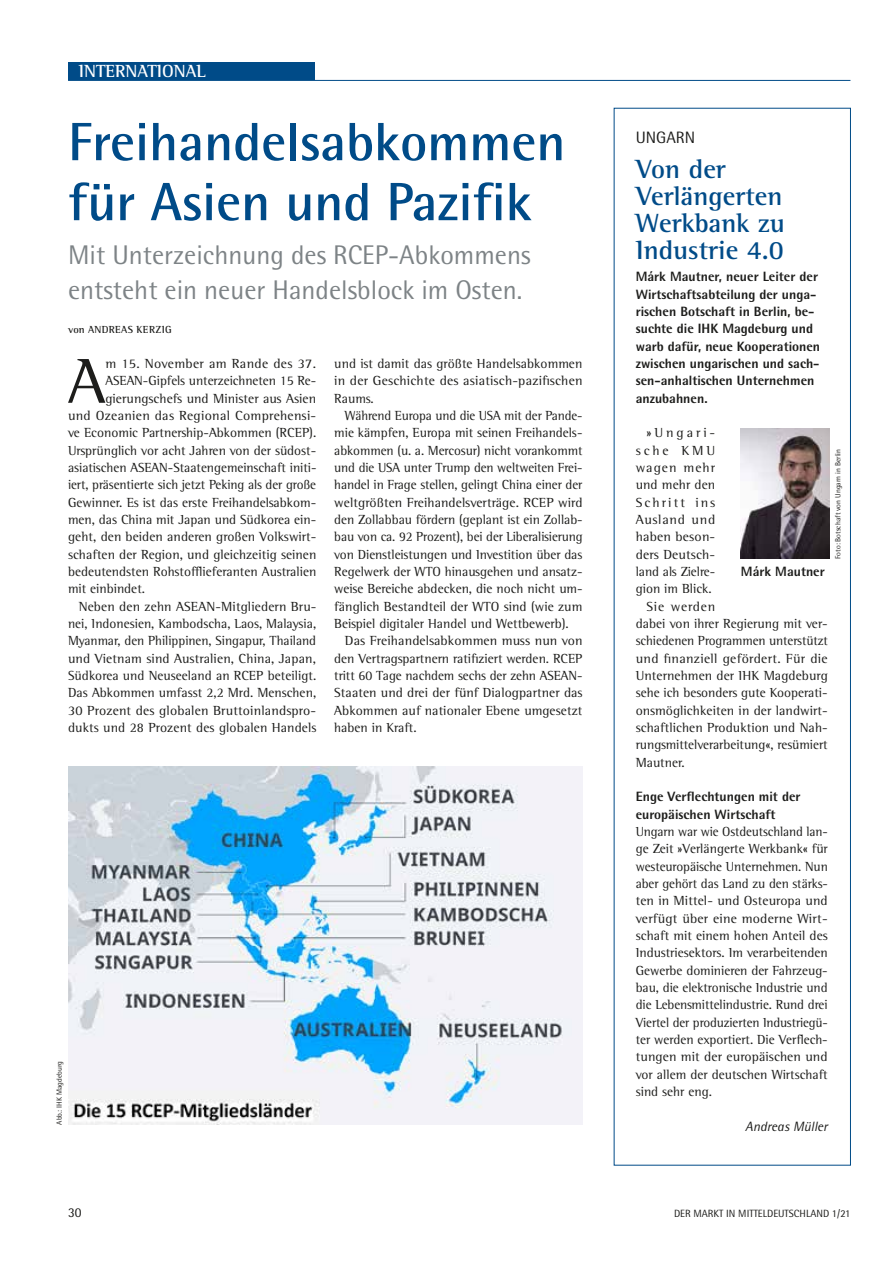
<style>
.page{position:relative;width:893px;height:1263px;background:#fff}
.page>*{position:absolute;margin:0;border:0;box-sizing:border-box;transform-origin:0 0}
.t1{font:64.95px "Rotis Semi Serif Pro";color:#1d1d1b}
.t2{font:700 54px/60px "Rotis Semi Sans Pro";color:#004b88}
.t3{font:27px/34.7px "Rotis Semi Sans Pro";color:#7d8386}
.t4{font:700 27px/27px "Rotis Semi Serif Pro";color:#004b88}
.t5{font:700 18px "Rotis Semi Serif Pro";color:#fff}
.t6{font:16.5px "Rotis Semi Sans Pro";color:#1d1d1b}
.t7{font:13.5px/17.4px "Rotis Semi Serif Pro";color:#1d1d1b;text-align:justify}
.t8{font:800 13.5px/17.2px "Rotis Semi Sans Pro";color:#1d1d1b}
.t9{font:13.5px "Rotis Semi Serif Pro";letter-spacing:.025em;color:#1d1d1b}
.t10{font:13.5px "Rotis Semi Serif Pro";letter-spacing:.02em;color:#1d1d1b}
.t11{font:13.5px "Rotis Semi Serif Pro";letter-spacing:.055em;color:#1d1d1b}
.t12{font:italic 13.5px "Rotis Semi Sans Pro";color:#1d1d1b}
.t13{font:13.5px "Rotis Semi Serif Pro";letter-spacing:.15em;color:#1d1d1b}
.t14{font:13.5px "Rotis Semi Serif Pro";letter-spacing:.07em;color:#1d1d1b}
.t15{font:13.5px "Rotis Semi Sans Pro";color:#1d1d1b}
.t16{font:10.5px "Rotis Semi Sans Pro";color:#1d1d1b}
.t17{font:700 10.5px "Rotis Semi Serif Pro";letter-spacing:.035em;color:#1d1d1b}
.t18{font:7.5px "Rotis Semi Sans Pro";color:#1d1d1b}
</style>
<div class="page">
<div style="left:68px;top:63px;width:247px;height:17px;background:#004b88"></div>
<hr style="left:68px;top:80px;width:782px;height:1px;background:#004b88">
<img style="left:68px;top:767px;width:515px;height:358px">
<div style="left:614px;top:108px;width:237px;height:1057px;border:1px solid #004b88"></div>
<img style="left:741px;top:429px;width:88px;height:130px">
<h3 class="t5" style="left:79px;top:60px;width:129px">INTERNATIONAL</h3>
<h2 class="t2" style="left:68px;top:112px;width:499px">Freihandelsabkommen für Asien und Pazifik</h2>
<h3 class="t3" style="left:68px;top:238px;width:464px">Mit Unterzeichnung des RCEP-Abkommens entsteht ein neuer Handelsblock im Osten.</h3>
<p class="t17" style="left:68px;top:324px;width:105px">von ANDREAS KERZIG</p>
<h1 class="t1" style="left:68px;top:341px;width:39px">A</h1>
<p class="t9" style="left:105px;top:355px;width:212px">m 15. November am Rande des 37.</p>
<p class="t7" style="left:334px;top:355px;width:250px">und ist damit das größte Handelsabkommen in der Geschichte des asiatisch-pazifischen Raums.</p>
<p class="t7" style="left:334px;top:407px;width:250px;text-indent:11px">Während Europa und die USA mit der Pande&shy;mie kämpfen, Europa mit seinen Freihandels&shy;abkommen (u. a. Mercosur) nicht vorankommt und die USA unter Trump den weltweiten Frei&shy;handel in Frage stellen, gelingt China einer der weltgrößten Freihandelsverträge. RCEP wird den Zollabbau fördern (geplant ist ein Zollab&shy;bau von ca. 92 Prozent), bei der Liberalisierung von Dienstleistungen und Investition über das Regelwerk der WTO hinausgehen und ansatz&shy;weise Bereiche abdecken, die noch nicht um&shy;fänglich Bestandteil der WTO sind (wie zum Beispiel digitaler Handel und Wettbewerb).</p>
<p class="t7" style="left:334px;top:632px;width:250px;text-indent:11px">Das Freihandelsabkommen muss nun von den Vertragspartnern ratifiziert werden. RCEP tritt 60 Tage nachdem sechs der zehn ASEAN-Staaten und drei der fünf Dialogpartner das Abkommen auf nationaler Ebene umgesetzt haben in Kraft.</p>
<p class="t7" style="left:105px;top:372px;width:212px">ASEAN-Gipfels unterzeichneten 15 Re-</p>
<p class="t7" style="left:105px;top:390px;width:212px">gierungschefs und Minister aus Asien</p>
<p class="t10" style="left:68px;top:407px;width:250px">und Ozeanien das Regional Comprehensi-</p>
<p class="t7" style="left:68px;top:424px;width:250px">ve Economic Partnership-Abkommen (RCEP).</p>
<p class="t7" style="left:68px;top:441px;width:250px">Ursprünglich vor acht Jahren von der südost-</p>
<p class="t7" style="left:68px;top:459px;width:250px">asiatischen ASEAN-Staatengemeinschaft initi-</p>
<p class="t7" style="left:68px;top:476px;width:250px">iert, präsentierte sich jetzt Peking als der große</p>
<p class="t7" style="left:68px;top:493px;width:250px">Gewinner. Es ist das erste Freihandelsabkom-</p>
<p class="t7" style="left:68px;top:511px;width:250px">men, das China mit Japan und Südkorea ein-</p>
<p class="t7" style="left:68px;top:528px;width:250px">geht, den beiden anderen großen Volkswirt-</p>
<p class="t7" style="left:68px;top:545px;width:250px">schaften der Region, und gleichzeitig seinen</p>
<p class="t7" style="left:68px;top:563px;width:250px">bedeutendsten Rohstofflieferanten Australien</p>
<p class="t7" style="left:68px;top:580px;width:79px">mit einbindet.</p>
<p class="t7" style="left:79px;top:597px;width:239px">Neben den zehn ASEAN-Mitgliedern Bru-</p>
<p class="t7" style="left:68px;top:615px;width:250px">nei, Indonesien, Kambodscha, Laos, Malaysia,</p>
<p class="t7" style="left:68px;top:632px;width:250px">Myanmar, den Philippinen, Singapur, Thailand</p>
<p class="t7" style="left:68px;top:649px;width:250px">und Vietnam sind Australien, China, Japan,</p>
<p class="t7" style="left:68px;top:667px;width:250px">Südkorea und Neuseeland an RCEP beteiligt.</p>
<p class="t7" style="left:68px;top:684px;width:250px">Das Abkommen umfasst 2,2 Mrd. Menschen,</p>
<p class="t7" style="left:68px;top:701px;width:250px">30 Prozent des globalen Bruttoinlandspro-</p>
<p class="t7" style="left:68px;top:719px;width:250px">dukts und 28 Prozent des globalen Handels</p>
<p class="t18" style="left:55px;top:1125px;width:65px;rotate:-90deg">Abb.: IHK Magdeburg</p>
<p class="t6" style="left:636px;top:128px;width:61px">UNGARN</p>
<h3 class="t4" style="left:636px;top:155px;width:151px">Von der<br>Verlängerten<br>Werkbank zu<br>Industrie 4.0</h3>
<p class="t8" style="left:636px;top:268px;width:186px">Márk Mautner, neuer Leiter der<br>Wirtschaftsabteilung der unga&shy;rischen Botschaft in Berlin, be&shy;suchte die IHK Magdeburg und warb dafür, neue Kooperationen zwischen ungarischen und sach&shy;sen-anhaltischen Unternehmen anzubahnen.</p>
<p class="t7" style="left:646px;top:424px;width:70px">»Ungari-</p>
<p class="t7" style="left:636px;top:441px;width:81px">sche KMU</p>
<p class="t14" style="left:636px;top:459px;width:81px">wagen mehr</p>
<p class="t7" style="left:636px;top:476px;width:81px">und mehr den</p>
<p class="t13" style="left:636px;top:494px;width:81px">Schritt ins</p>
<p class="t11" style="left:636px;top:511px;width:81px">Ausland und</p>
<p class="t7" style="left:636px;top:528px;width:81px">haben beson-</p>
<p class="t7" style="left:636px;top:545px;width:81px">ders Deutsch-</p>
<p class="t7" style="left:636px;top:563px;width:81px">land als Zielre-</p>
<p class="t7" style="left:636px;top:580px;width:77px">gion im Blick.</p>
<p class="t11" style="left:646px;top:598px;width:71px">Sie werden</p>
<p class="t7" style="left:636px;top:615px;width:194px">dabei von ihrer Regierung mit ver-</p>
<p class="t7" style="left:636px;top:632px;width:194px">schiedenen Programmen unterstützt</p>
<p class="t9" style="left:636px;top:650px;width:194px">und finanziell gefördert. Für die</p>
<p class="t7" style="left:636px;top:667px;width:194px">Unternehmen der IHK Magdeburg</p>
<p class="t7" style="left:636px;top:684px;width:194px">sehe ich besonders gute Kooperati-</p>
<p class="t7" style="left:636px;top:701px;width:194px">onsmöglichkeiten in der landwirt-</p>
<p class="t7" style="left:636px;top:719px;width:193px">schaftlichen Produktion und Nah-</p>
<p class="t7" style="left:636px;top:736px;width:194px">rungsmittelverarbeitung«, resümiert</p>
<p class="t7" style="left:636px;top:753px;width:51px">Mautner.</p>
<p class="t8" style="left:636px;top:788px;width:166px">Enge Verflechtungen mit der europäischen Wirtschaft</p>
<p class="t7" style="left:636px;top:823px;width:194px">Ungarn war wie Ostdeutschland lan&shy;ge Zeit »Verlängerte Werkbank« für westeuropäische Unternehmen. Nun aber gehört das Land zu den stärks&shy;ten in Mittel- und Osteuropa und verfügt über eine moderne Wirt&shy;schaft mit einem hohen Anteil des Industriesektors. Im verarbeitenden Gewerbe dominieren der Fahrzeug&shy;bau, die elektronische Industrie und die Lebensmittelindustrie. Rund drei Viertel der produzierten Industriegü&shy;ter werden exportiert. Die Verflech&shy;tungen mit der europäischen und vor allem der deutschen Wirtschaft sind sehr eng.</p>
<p class="t12" style="left:745px;top:1118px;width:84px">Andreas Müller</p>
<p class="t18" style="left:833px;top:559px;width:111px;rotate:-90deg">Foto: Botschaft von Ungarn in Berlin</p>
<p class="t8" style="left:741px;top:563px;width:85px">Márk Mautner</p>
<p class="t15" style="left:68px;top:1204px;width:15px">30</p>
<p class="t16" style="left:674px;top:1207px;width:178px">DER MARKT IN MITTELDEUTSCHLAND 1/21</p>
</div>
